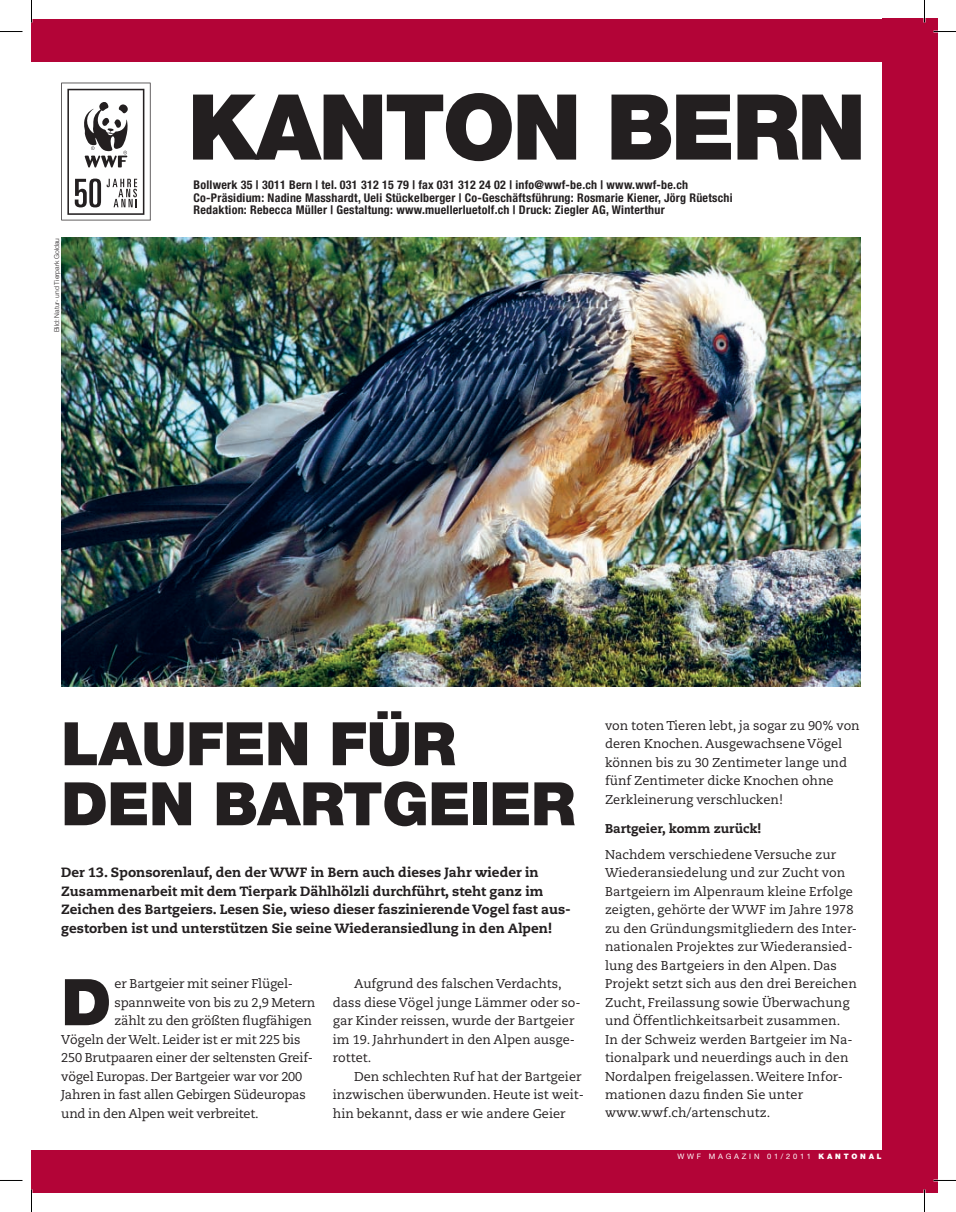
<style>
.page{position:relative;width:956px;height:1212px;background:#fff}
.page>*{position:absolute;margin:0;border:0;box-sizing:border-box;transform-origin:0 0}
.t1{font:900 90.9px "Helvetica Neue";letter-spacing:-.03em;color:#231f20}
.t2{font:900 64.5px "Helvetica Neue";color:#231f20}
.t3{font:900 60px/60px "Helvetica Neue";letter-spacing:-.01em;color:#231f20}
.t4{font:800 13.35px/18.5px "Caecilia";color:#231f20}
.t5{font:12.75px/18.5px "Caecilia";color:#231f20}
.t6{font:800 12.75px "Caecilia";color:#231f20}
.t7{font:700 condensed 12px/12.8px "Helvetica Neue";letter-spacing:.02em;color:#231f20}
.t8{font:7.5px "Helvetica Neue";letter-spacing:.37em;color:#fff}
.t9{font:300 6.75px "Helvetica Neue";color:#231f20}
.s1{font-weight:900}
</style>
<div class="page">
<img style="left:61px;top:238px;width:800px;height:448px">
<svg style="left:61px;top:83px;width:90px;height:137px"></svg>
<div style="left:32px;top:19px;width:905px;height:42px;background:#b30437"></div>
<div style="left:32px;top:1150px;width:905px;height:42px;background:#b30437"></div>
<div style="left:882px;top:19px;width:55px;height:1173px;background:#b30437"></div>
<hr style="left:923px;top:0;width:2px;height:22px;background:#fff">
<hr style="left:923px;top:1189px;width:2px;height:22px;background:#fff">
<svg style="left:0;top:31px;width:22px;height:1px"></svg>
<svg style="left:933px;top:31px;width:23px;height:1px"></svg>
<svg style="left:31px;top:0;width:1px;height:22px"></svg>
<svg style="left:31px;top:1189px;width:1px;height:22px"></svg>
<svg style="left:924px;top:0;width:1px;height:22px"></svg>
<svg style="left:924px;top:1189px;width:1px;height:22px"></svg>
<p class="t9" style="left:53px;top:332px;width:96px;rotate:-90deg">Bild: Natur- und Tierpark Goldau</p>
<h1 class="t1" style="left:187px;top:73px;width:680px">KANTON BERN</h1>
<p class="t7" style="left:194px;top:178px;width:540px">Bollwerk 35 | 3011 Bern | tel. 031 312 15 79 | fax 031 312 24 02 | info@wwf-be.ch | www.wwf-be.ch<br>Co-Präsidium: Nadine Masshardt, Ueli Stückelberger | Co-Geschäftsführung: Rosmarie Kiener, Jörg Rüetschi<br>Redaktion: Rebecca Müller | Gestaltung: www.muellerluetolf.ch | Druck: Ziegler AG, Winterthur</p>
<h3 class="t3" style="left:61px;top:713px;width:516px">LAUFEN FÜR<br>DEN BARTGEIER</h3>
<p class="t4" style="left:61px;top:863px;width:511px">Der 13. Sponsorenlauf, den der WWF in Bern auch dieses Jahr wieder in Zusammenarbeit mit dem Tierpark Dählhölzli durchführt, steht ganz im Zeichen des Bartgeiers. Lesen Sie, wieso dieser faszinierende Vogel fast aus&shy;gestorben ist und unterstützen Sie seine Wiederansiedlung in den Alpen!</p>
<h2 class="t2" style="left:61px;top:963px;width:52px">D</h2>
<p class="t5" style="left:115px;top:974px;width:180px">er Bartgeier mit seiner Flügel-</p>
<p class="t5" style="left:115px;top:993px;width:202px">spannweite von bis zu 2,9 Metern</p>
<p class="t5" style="left:115px;top:1011px;width:199px">zählt zu den größten flugfähigen</p>
<p class="t5" style="left:61px;top:1029px;width:241px">Vögeln der Welt. Leider ist er mit 225 bis</p>
<p class="t5" style="left:61px;top:1048px;width:253px">250 Brutpaaren einer der seltensten Greif-</p>
<p class="t5" style="left:61px;top:1066px;width:242px">vögel Europas. Der Bartgeier war vor 200</p>
<p class="t5" style="left:61px;top:1085px;width:246px">Jahren in fast allen Gebirgen Südeuropas</p>
<p class="t5" style="left:61px;top:1103px;width:199px">und in den Alpen weit verbreitet.</p>
<p class="t5" style="left:333px;top:974px;width:249px;text-indent:21px">Aufgrund des falschen Verdachts, dass diese Vögel junge Lämmer oder so&shy;gar Kinder reissen, wurde der Bartgeier im 19. Jahrhundert in den Alpen ausge&shy;rottet.</p>
<p class="t5" style="left:333px;top:1066px;width:253px;text-indent:21px">Den schlechten Ruf hat der Bartgeier inzwischen überwunden. Heute ist weit&shy;hin bekannt, dass er wie andere Geier</p>
<p class="t5" style="left:605px;top:716px;width:256px">von toten Tieren lebt, ja sogar zu 90% von deren Knochen. Ausgewachsene Vögel können bis zu 30 Zentimeter lange und fünf Zentimeter dicke Knochen ohne Zerkleinerung verschlucken!</p>
<p class="t6" style="left:605px;top:820px;width:158px">Bartgeier, komm zurück!</p>
<p class="t5" style="left:605px;top:845px;width:253px">Nachdem verschiedene Versuche zur Wiederansiedelung und zur Zucht von Bartgeiern im Alpenraum kleine Erfolge zeigten, gehörte der WWF im Jahre 1978 zu den Gründungsmitgliedern des Inter&shy;nationalen Projektes zur Wiederansied&shy;lung des Bartgeiers in den Alpen. Das Projekt setzt sich aus den drei Bereichen Zucht, Freilassung sowie Überwachung und Öffentlichkeitsarbeit zusammen.<br>In der Schweiz werden Bartgeier im Na&shy;tionalpark und neuerdings auch in den Nordalpen freigelassen. Weitere Infor&shy;mationen dazu finden Sie unter www.wwf.ch/artenschutz.</p>
<p class="t8" style="left:677px;top:1151px;width:206px">WWF MAGAZIN 01/2011 <span class="s1">KANTONAL</span></p>
</div>
